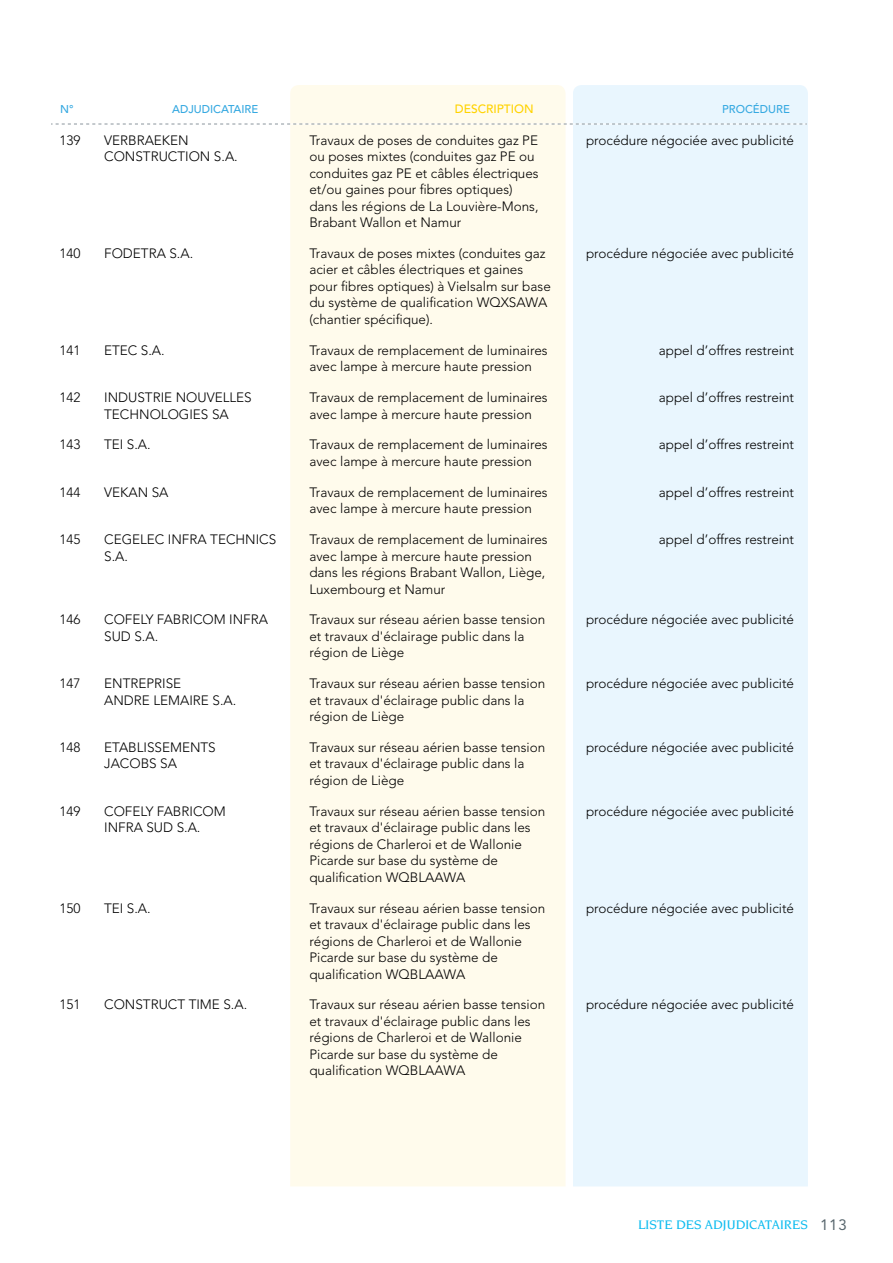
<style>
.page{position:relative;width:893px;height:1263px;background:#fff}
.page>*{position:absolute;margin:0;border:0;box-sizing:border-box;transform-origin:0 0}
.t1{font:300 13.5px/16.5px "Avenir LT";color:#000}
.t2{font:500 13.5px "Novarese LT";color:#0bbbef}
.t3{font:500 12px "Avenir LT";color:#ffd300}
.t4{font:500 11.25px "Avenir LT";color:#36a9e1}
.s1{font-family:"Avenir LT";font-weight:400;font-size:15px;color:#58666d}
</style>
<div class="page">
<div style="left:573px;top:85px;width:235px;height:1101px;background:#e9f6fe"></div>
<div style="left:290px;top:85px;width:276px;height:1101px;background:#fffbec"></div>
<svg style="left:51px;top:124px;width:756px;height:1px"></svg>
<p class="t4" style="left:60px;top:103px;width:15px">N°</p>
<p class="t4" style="left:172px;top:103px;width:88px">ADJUDICATAIRE</p>
<p class="t3" style="left:455px;top:102px;width:80px">DESCRIPTION</p>
<p class="t4" style="left:722px;top:103px;width:69px">PROCÉDURE</p>
<p class="t1" style="left:60px;top:132px;width:23px">139</p>
<p class="t1" style="left:104px;top:132px;width:133px">VERBRAEKEN<br>CONSTRUCTION S.A.</p>
<p class="t1" style="left:309px;top:132px;width:231px">Travaux de poses de conduites gaz PE ou poses mixtes (conduites gaz PE ou conduites gaz PE et câbles électriques et/ou gaines pour fibres optiques) dans les régions de La Louvière-Mons, Brabant Wallon et Namur</p>
<p class="t1" style="left:586px;top:132px;width:210px">procédure négociée avec publicité</p>
<p class="t1" style="left:60px;top:245px;width:23px">140</p>
<p class="t1" style="left:104px;top:245px;width:88px">FODETRA S.A.</p>
<p class="t1" style="left:309px;top:245px;width:243px">Travaux de poses mixtes (conduites gaz acier et câbles électriques et gaines pour fibres optiques) à Vielsalm sur base du système de qualification WQXSAWA (chantier spécifique).</p>
<p class="t1" style="left:586px;top:245px;width:210px">procédure négociée avec publicité</p>
<p class="t1" style="left:60px;top:342px;width:23px">141</p>
<p class="t1" style="left:104px;top:342px;width:60px">ETEC S.A.</p>
<p class="t1" style="left:309px;top:342px;width:240px">Travaux de remplacement de luminaires avec lampe à mercure haute pression</p>
<p class="t1" style="left:659px;top:342px;width:137px">appel d’offres restreint</p>
<p class="t1" style="left:60px;top:389px;width:23px">142</p>
<p class="t1" style="left:104px;top:389px;width:149px">INDUSTRIE NOUVELLES<br>TECHNOLOGIES SA</p>
<p class="t1" style="left:309px;top:389px;width:240px">Travaux de remplacement de luminaires avec lampe à mercure haute pression</p>
<p class="t1" style="left:659px;top:389px;width:137px">appel d’offres restreint</p>
<p class="t1" style="left:60px;top:436px;width:23px">143</p>
<p class="t1" style="left:104px;top:436px;width:46px">TEI S.A.</p>
<p class="t1" style="left:309px;top:436px;width:240px">Travaux de remplacement de luminaires avec lampe à mercure haute pression</p>
<p class="t1" style="left:659px;top:436px;width:137px">appel d’offres restreint</p>
<p class="t1" style="left:60px;top:484px;width:23px">144</p>
<p class="t1" style="left:104px;top:484px;width:66px">VEKAN SA</p>
<p class="t1" style="left:309px;top:484px;width:240px">Travaux de remplacement de luminaires avec lampe à mercure haute pression</p>
<p class="t1" style="left:659px;top:484px;width:137px">appel d’offres restreint</p>
<p class="t1" style="left:60px;top:531px;width:23px">145</p>
<p class="t1" style="left:104px;top:531px;width:174px">CEGELEC INFRA TECHNICS<br>S.A.</p>
<p class="t1" style="left:309px;top:531px;width:240px">Travaux de remplacement de luminaires avec lampe à mercure haute pression dans les régions Brabant Wallon, Liège, Luxembourg et Namur</p>
<p class="t1" style="left:659px;top:531px;width:137px">appel d’offres restreint</p>
<p class="t1" style="left:60px;top:611px;width:23px">146</p>
<p class="t1" style="left:104px;top:611px;width:165px">COFELY FABRICOM INFRA<br>SUD S.A.</p>
<p class="t1" style="left:309px;top:611px;width:237px">Travaux sur réseau aérien basse tension et travaux d'éclairage public dans la région de Liège</p>
<p class="t1" style="left:586px;top:611px;width:210px">procédure négociée avec publicité</p>
<p class="t1" style="left:60px;top:675px;width:23px">147</p>
<p class="t1" style="left:104px;top:675px;width:131px">ENTREPRISE<br>ANDRE LEMAIRE S.A.</p>
<p class="t1" style="left:309px;top:675px;width:237px">Travaux sur réseau aérien basse tension et travaux d'éclairage public dans la région de Liège</p>
<p class="t1" style="left:586px;top:675px;width:210px">procédure négociée avec publicité</p>
<p class="t1" style="left:60px;top:739px;width:23px">148</p>
<p class="t1" style="left:104px;top:739px;width:113px">ETABLISSEMENTS<br>JACOBS SA</p>
<p class="t1" style="left:309px;top:739px;width:237px">Travaux sur réseau aérien basse tension et travaux d'éclairage public dans la région de Liège</p>
<p class="t1" style="left:586px;top:739px;width:210px">procédure négociée avec publicité</p>
<p class="t1" style="left:60px;top:803px;width:23px">149</p>
<p class="t1" style="left:104px;top:803px;width:123px">COFELY FABRICOM<br>INFRA SUD S.A.</p>
<p class="t1" style="left:309px;top:803px;width:237px">Travaux sur réseau aérien basse tension et travaux d'éclairage public dans les régions de Charleroi et de Wallonie Picarde sur base du système de qualification WQBLAAWA</p>
<p class="t1" style="left:586px;top:803px;width:210px">procédure négociée avec publicité</p>
<p class="t1" style="left:60px;top:900px;width:23px">150</p>
<p class="t1" style="left:104px;top:900px;width:46px">TEI S.A.</p>
<p class="t1" style="left:309px;top:900px;width:237px">Travaux sur réseau aérien basse tension et travaux d'éclairage public dans les régions de Charleroi et de Wallonie Picarde sur base du système de qualification WQBLAAWA</p>
<p class="t1" style="left:586px;top:900px;width:210px">procédure négociée avec publicité</p>
<p class="t1" style="left:60px;top:996px;width:23px">151</p>
<p class="t1" style="left:104px;top:996px;width:142px">CONSTRUCT TIME S.A.</p>
<p class="t1" style="left:309px;top:996px;width:237px">Travaux sur réseau aérien basse tension et travaux d'éclairage public dans les régions de Charleroi et de Wallonie Picarde sur base du système de qualification WQBLAAWA</p>
<p class="t1" style="left:586px;top:996px;width:210px">procédure négociée avec publicité</p>
<p class="t2" style="left:638px;top:1217px;width:210px">LISTE DES ADJUDICATAIRES <span class="s1">113</span></p>
</div>
